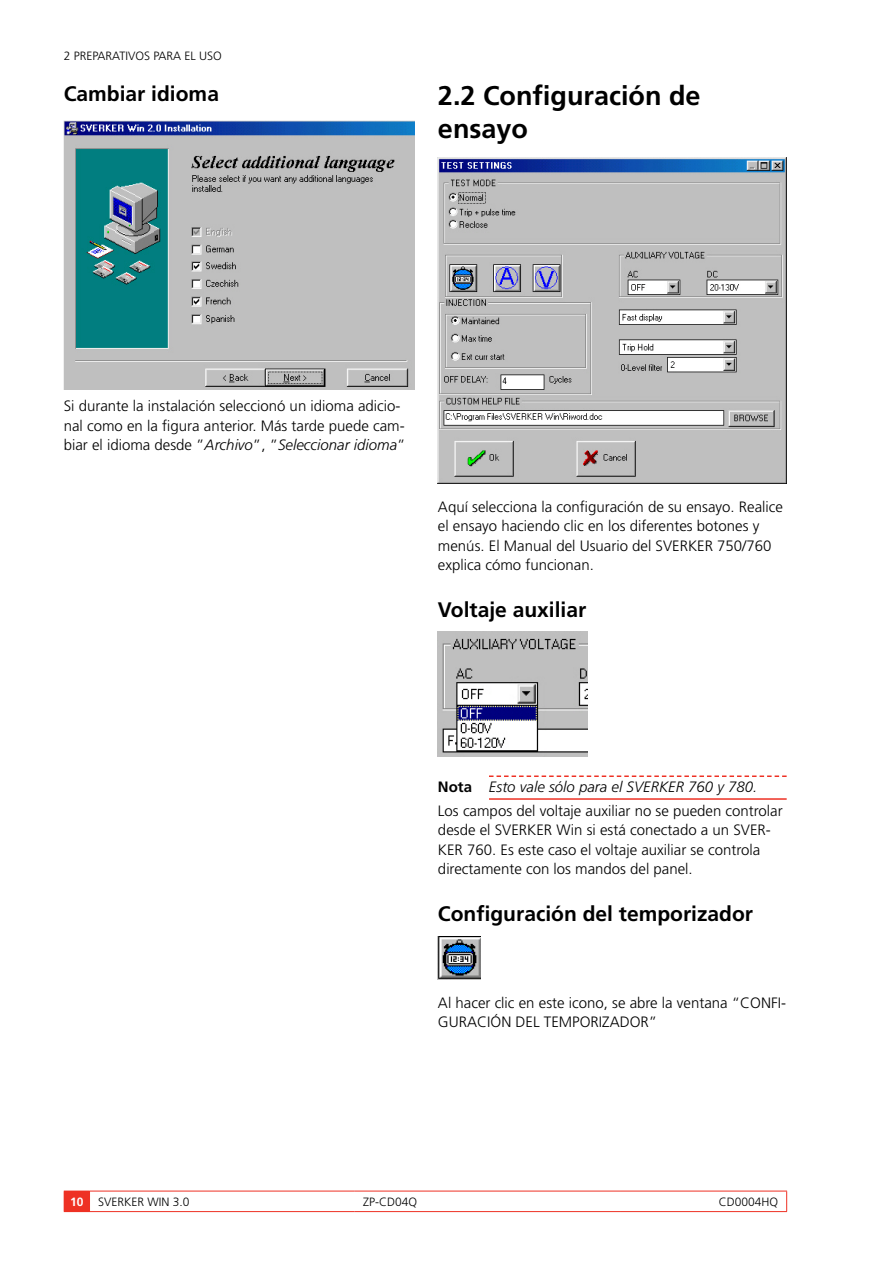
<style>
.page{position:relative;width:893px;height:1263px;background:#fff}
.page>*{position:absolute;margin:0;border:0;box-sizing:border-box;transform-origin:0 0}
.t1{font:700 27px/32.4px "Frutiger LT Std";color:#000}
.t2{font:700 21px "Frutiger LT Std";color:#000}
.t3{font:300 15px/19.5px "Frutiger LT Std";color:#000}
.t4{font:300 12px "Frutiger LT Std";color:#000}
.s1{font-style:italic}
.s2{font-weight:700}
.s3{font-weight:700;color:#fff}
</style>
<div class="page">
<svg style="left:64px;top:1191px;width:26px;height:21px"></svg>
<hr style="left:90px;top:1191px;width:265px;height:1px;background:#ee3124">
<hr style="left:90px;top:1211px;width:265px;height:1px;background:#ee3124">
<hr style="left:355px;top:1191px;width:265px;height:1px;background:#ee3124">
<hr style="left:355px;top:1211px;width:265px;height:1px;background:#ee3124">
<hr style="left:620px;top:1191px;width:167px;height:1px;background:#ee3124">
<svg style="left:786px;top:1191px;width:1px;height:20px"></svg>
<hr style="left:620px;top:1211px;width:167px;height:1px;background:#ee3124">
<img style="left:64px;top:121px;width:350px;height:269px">
<svg style="left:489px;top:775px;width:298px;height:2px"></svg>
<hr style="left:489px;top:798px;width:298px;height:2px;background:#ee3124">
<img style="left:438px;top:157px;width:349px;height:326px">
<img style="left:438px;top:632px;width:150px;height:125px">
<img style="left:438px;top:936px;width:43px;height:44px">
<p class="t4" style="left:64px;top:49px;width:24px">2 Prepara</p>
<p class="t4" style="left:119px;top:49px;width:17px">tivos</p>
<p class="t4" style="left:153px;top:49px;width:8px">para</p>
<p class="t4" style="left:185px;top:49px;width:23px">el uso</p>
<h2 class="t2" style="left:64px;top:81px;width:157px">Cambiar idioma</h2>
<h1 class="t1" style="left:438px;top:80px;width:264px">2.2 Configuración de ensayo</h1>
<p class="t3" style="left:64px;top:397px;width:343px">Si durante la instalación seleccionó un idioma adicio&shy;nal como en la figura anterior. Más tarde puede cam&shy;biar el idioma desde ”<span class="s1">Archivo</span>”, ”<span class="s1">Seleccionar idioma</span>”</p>
<p class="t3" style="left:438px;top:497px;width:347px">Aquí selecciona la configuración de su ensayo. Realice el ensayo haciendo clic en los diferentes botones y menús. El Manual del Usuario del SVERKER 750/760 explica cómo funcionan.</p>
<h2 class="t2" style="left:438px;top:597px;width:150px">Voltaje auxiliar</h2>
<p class="t3" style="left:438px;top:775px;width:346px;line-height:23.7px"><span class="s2">Nota</span> <span class="s1">Esto vale sólo para el SVERKER 760 y 780.<br></span>Los campos del voltaje auxiliar no se pueden controlar</p>
<p class="t3" style="left:438px;top:820px;width:334px">desde el SVERKER Win si está conectado a un SVER-<br>KER 760. Es este caso el voltaje auxiliar se controla directamente con los mandos del panel.</p>
<h2 class="t2" style="left:438px;top:901px;width:317px">Configuración del temporizador</h2>
<p class="t3" style="left:438px;top:993px;width:350px">Al hacer clic en este icono, se abre la ventana “CONFI-<br>GURACIÓN DEL TEMPORIZADOR”</p>
<p class="t4" style="left:70px;top:1195px;width:121px"><span class="s3">10</span> SVERKER Win 3.0</p>
<p class="t4" style="left:363px;top:1195px;width:56px">ZP-CD04Q</p>
<p class="t4" style="left:719px;top:1195px;width:61px">CD0004HQ</p>
</div>
